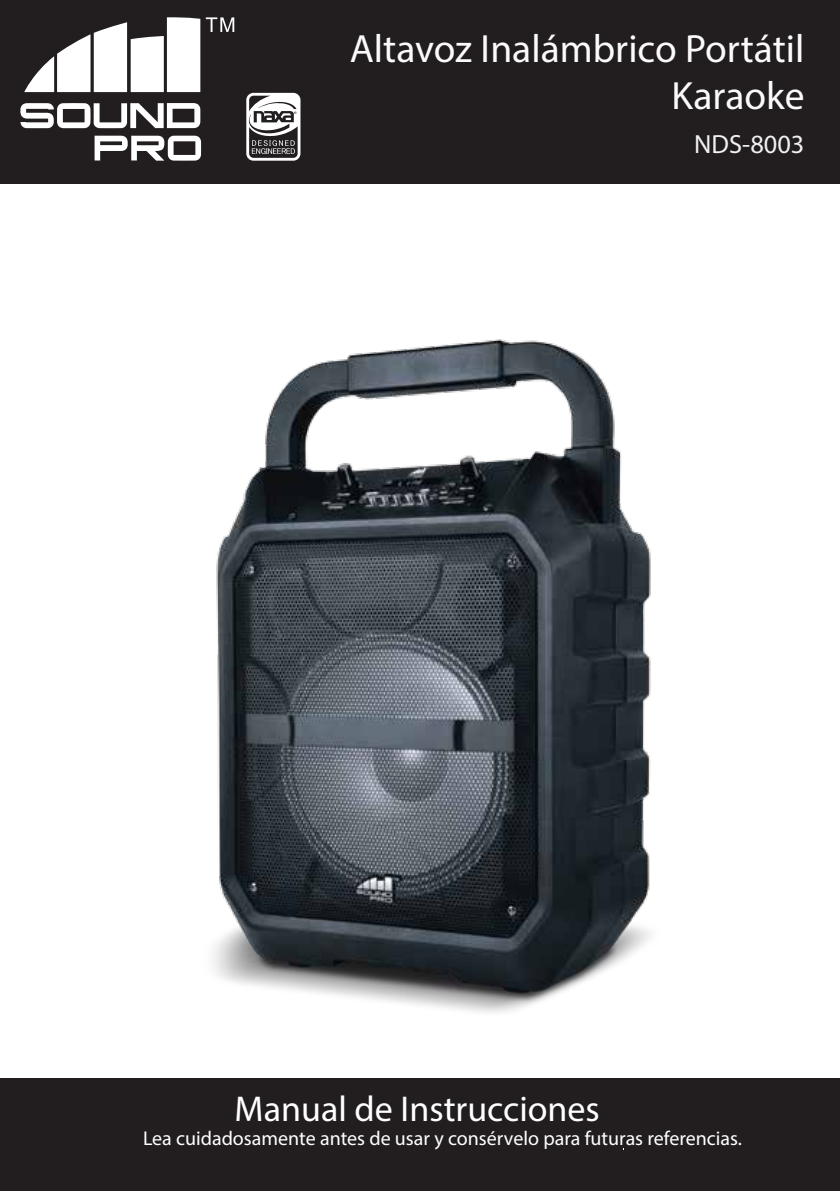
<style>
.page{position:relative;width:840px;height:1191px;background:#fff}
.page>*{position:absolute;margin:0;border:0;box-sizing:border-box;transform-origin:0 0}
.t1{font:39.6px/47.4px "Myriad Pro";color:#fbfbfb;text-align:right}
.t2{font:36px "Myriad Pro";color:#fff}
.t3{font:26.4px "Myriad Pro";color:#f2f1f2}
.t4{font:20px "Myriad Pro";color:#fff}
</style>
<div class="page">
<img style="left:213px;top:339px;width:438px;height:674px">
<div style="left:0;top:0;width:840px;height:184px;background:#221e1f"></div>
<div style="left:1px;top:1078px;width:839px;height:113px;background:#221e1f"></div>
<div style="left:246px;top:93px;width:54px;height:68px;border:6px solid #fff;border-radius:4px"></div>
<svg style="left:249px;top:96px;width:48px;height:62px"></svg>
<svg style="left:399px;top:809px;width:5px;height:3px"></svg>
<svg style="left:206px;top:17px;width:28px;height:15px"></svg>
<svg style="left:95px;top:136px;width:106px;height:25px"></svg>
<svg style="left:20px;top:103px;width:180px;height:25px"></svg>
<svg style="left:24px;top:17px;width:176px;height:75px"></svg>
<h1 class="t1" style="left:350px;top:24px;width:456px">Altavoz Inalámbrico Portátil<br>Karaoke</h1>
<h3 class="t3" style="left:694px;top:128px;width:112px">NDS-8003</h3>
<h2 class="t2" style="left:235px;top:1086px;width:366px">Manual de Instrucciones</h2>
<p class="t4" style="left:143px;top:1125px;width:600px">Lea cuidadosamente antes de usar y consérvelo para futuras referencias.</p>
</div>
